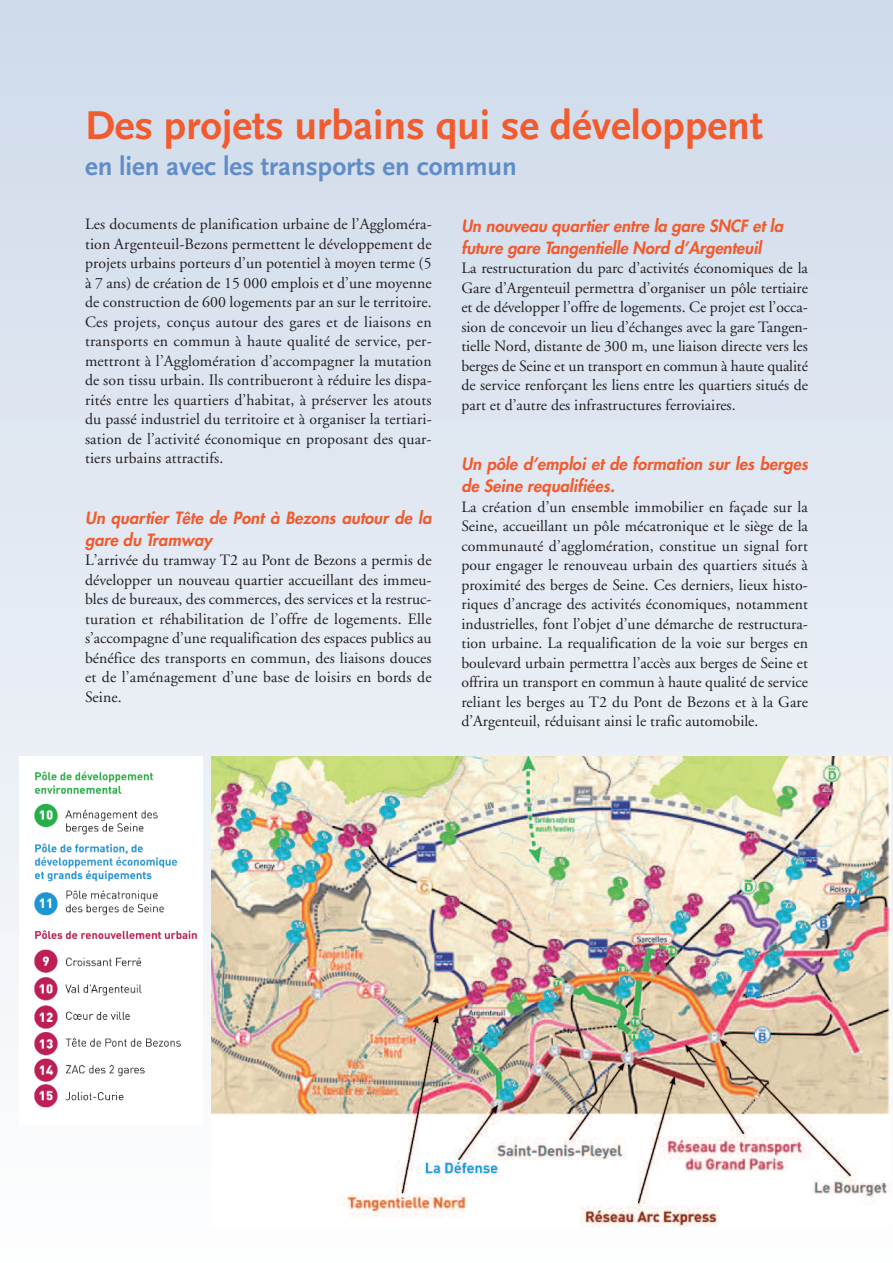
<style>
.page{position:relative;width:893px;height:1263px;background:#fff}
.page>*{position:absolute;margin:0;border:0;box-sizing:border-box;transform-origin:0 0}
.t1{font:700 42px "Scala Sans";color:#f15b2e}
.t2{font:700 27px "Scala Sans";color:#608cc8}
.t3{font:italic 800 16.5px/22px "Futura";color:#f15b2e}
.t4{font:15.75px/19.5px "Adobe Garamond";letter-spacing:.005em;color:#231f20;text-align:justify}
</style>
<div class="page">
<div style="left:0;top:0;width:893px;height:1263px;background:linear-gradient(to bottom,#cfdaea,#fdfefe)"></div>
<img style="left:212px;top:757px;width:679px;height:469px">
<div style="left:20px;top:757px;width:183px;height:368px;background:#fff"></div>
<img style="left:34px;top:771px;width:163px;height:337px">
<h1 class="t1" style="left:85px;top:100px;width:680px">Des projets urbains qui se développent</h1>
<h2 class="t2" style="left:85px;top:150px;width:433px">en lien avec les transports en commun</h2>
<p class="t4" style="left:85px;top:216px;width:348px">Les documents de planification urbaine de l’Aggloméra&shy;tion Argenteuil-Bezons permettent le développement de projets urbains porteurs d’un potentiel à moyen terme (5 à 7 ans) de création de 15 000 emplois et d’une moyenne de construction de 600 logements par an sur le territoire.<br>Ces projets, conçus autour des gares et de liaisons en transports en commun à haute qualité de service, per&shy;mettront à l’Agglomération d’accompagner la mutation de son tissu urbain. Ils contribueront à réduire les dispa&shy;rités entre les quartiers d’habitat, à préserver les atouts du passé industriel du territoire et à organiser la tertiari&shy;sation de l’activité économique en proposant des quar&shy;tiers urbains attractifs.</p>
<p class="t3" style="left:85px;top:508px;width:348px">Un quartier Tête de Pont à Bezons autour de la gare du Tramway</p>
<p class="t4" style="left:85px;top:552px;width:348px">L’arrivée du tramway T2 au Pont de Bezons a permis de développer un nouveau quartier accueillant des immeu&shy;bles de bureaux, des commerces, des services et la restruc&shy;turation et réhabilitation de l’offre de logements. Elle s’accompagne d’une requalification des espaces publics au bénéfice des transports en commun, des liaisons douces et de l’aménagement d’une base de loisirs en bords de Seine.</p>
<p class="t3" style="left:461px;top:216px;width:323px">Un nouveau quartier entre la gare SNCF et la future gare Tangentielle Nord d’Argenteuil</p>
<p class="t4" style="left:461px;top:260px;width:348px">La restructuration du parc d’activités économiques de la Gare d’Argenteuil permettra d’organiser un pôle tertiaire et de développer l’offre de logements. Ce projet est l’occa&shy;sion de concevoir un lieu d’échanges avec la gare Tangen&shy;tielle Nord, distante de 300 m, une liaison directe vers les berges de Seine et un transport en commun à haute qualité de service renforçant les liens entre les quartiers situés de part et d’autre des infrastructures ferroviaires.</p>
<p class="t3" style="left:461px;top:454px;width:348px">Un pôle d’emploi et de formation sur les berges de Seine requalifiées.</p>
<p class="t4" style="left:461px;top:498px;width:348px">La création d’un ensemble immobilier en façade sur la Seine, accueillant un pôle mécatronique et le siège de la communauté d’agglomération, constitue un signal fort pour engager le renouveau urbain des quartiers situés à proximité des berges de Seine. Ces derniers, lieux histo&shy;riques d’ancrage des activités économiques, notamment industrielles, font l’objet d’une démarche de restructura&shy;tion urbaine. La requalification de la voie sur berges en boulevard urbain permettra l’accès aux berges de Seine et offrira un transport en commun à haute qualité de service reliant les berges au T2 du Pont de Bezons et à la Gare d’Argenteuil, réduisant ainsi le trafic automobile.</p>
</div>
